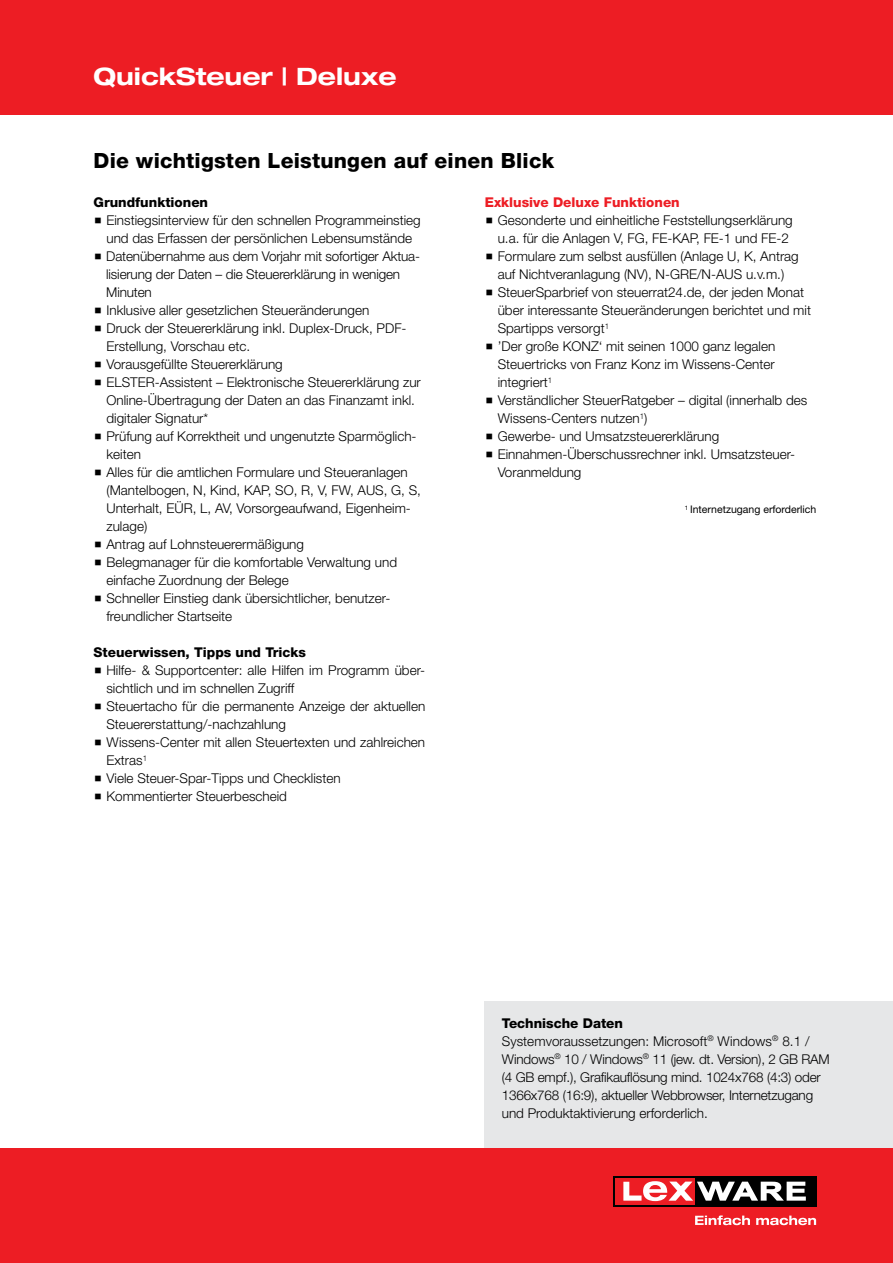
<style>
.page{position:relative;width:893px;height:1263px;background:#fff}
.page>*{position:absolute;margin:0;border:0;box-sizing:border-box;transform-origin:0 0}
.t1{font:700 expanded 24px "Helvetica Neue LT Std";color:#fff}
.t2{font:800 21px "Helvetica Neue LT Std";letter-spacing:.01em;color:#000}
.t3{font:300 13.5px/18px "Helvetica Neue LT Std";color:#000}
.t4{font:800 13.5px "Helvetica Neue LT Std";color:#000}
.t5{font:800 13.5px "Helvetica Neue LT Std";color:#ed1d24}
.t6{font:10.5px "Helvetica Neue LT Std";color:#000}
.s1{font-weight:800}
</style>
<div class="page">
<div style="left:485px;top:1001px;width:408px;height:227px;background:#e6e7e8"></div>
<div style="left:0;top:0;width:893px;height:115px;background:#ed1d24"></div>
<div style="left:0;top:1148px;width:893px;height:115px;background:#ed1d24"></div>
<div style="left:613px;top:1176px;width:203px;height:30px;background:#000"></div>
<div style="left:615px;top:1178px;width:80px;height:26px;background:#ed1d24"></div>
<svg style="left:623px;top:1181px;width:183px;height:20px"></svg>
<svg style="left:695px;top:1215px;width:55px;height:10px"></svg>
<svg style="left:756px;top:1215px;width:60px;height:10px"></svg>
<h1 class="t1" style="left:94px;top:62px;width:304px">QuickSteuer | Deluxe</h1>
<h2 class="t2" style="left:94px;top:148px;width:462px">Die wichtigsten Leistungen auf einen Blick</h2>
<p class="t4" style="left:94px;top:194px;width:116px">Grundfunktionen</p>
<p class="t3" style="left:106px;top:211px;width:316px">Einstiegsinterview für den schnellen Programmeinstieg und das Erfassen der persönlichen Lebensumstände Datenübernahme aus dem Vorjahr mit sofortiger Aktua&shy;lisierung der Daten – die Steuererklärung in wenigen Minuten<br>Inklusive aller gesetzlichen Steueränderungen<br>Druck der Steuererklärung inkl. Duplex-Druck, PDF-Erstellung, Vorschau etc.<br>Vorausgefüllte Steuererklärung<br>ELSTER-Assistent – Elektronische Steuererklärung zur Online-Übertragung der Daten an das Finanzamt inkl. digitaler Signatur*<br>Prüfung auf Korrektheit und ungenutzte Sparmöglich&shy;keiten<br>Alles für die amtlichen Formulare und Steueranlagen (Mantelbogen, N, Kind, KAP, SO, R, V, FW, AUS, G, S, Unterhalt, EÜR, L, AV, Vorsorgeaufwand, Eigenheim&shy;zulage)<br>Antrag auf Lohnsteuerermäßigung<br>Belegmanager für die komfortable Verwaltung und einfache Zuordnung der Belege<br>Schneller Einstieg dank übersichtlicher, benutzer&shy;freundlicher Startseite</p>
<p class="t4" style="left:94px;top:644px;width:214px">Steuerwissen, Tipps und Tricks</p>
<p class="t3" style="left:106px;top:661px;width:320px">Hilfe- &amp; Supportcenter: alle Hilfen im Programm über&shy;sichtlich und im schnellen Zugriff<br>Steuertacho für die permanente Anzeige der aktuellen Steuererstattung/-nachzahlung<br>Wissens-Center mit allen Steuertexten und zahlreichen Extras<sup>1<br></sup>Viele Steuer-Spar-Tipps und Checklisten Kommentierter Steuerbescheid</p>
<p class="t5" style="left:485px;top:195px;width:197px">Exklusive Deluxe Funktionen</p>
<p class="t3" style="left:498px;top:211px;width:315px">Gesonderte und einheitliche Feststellungserklärung u.a. für die Anlagen V, FG, FE-KAP, FE-1 und FE-2<br>Formulare zum selbst ausfüllen (Anlage U, K, Antrag auf Nichtveranlagung (NV), N-GRE/N-AUS u.v.m.)<br>SteuerSparbrief von steuerrat24.de, der jeden Monat über interessante Steueränderungen berichtet und mit Spartipps versorgt<sup>1<br></sup>’Der große KONZ‘ mit seinen 1000 ganz legalen Steuertricks von Franz Konz im Wissens-Center integriert<sup>1<br></sup>Verständlicher SteuerRatgeber – digital (innerhalb des Wissens-Centers nutzen<sup>1</sup>)<br>Gewerbe- und Umsatzsteuererklärung Einnahmen-Überschussrechner inkl. Umsatzsteuer-Voranmeldung</p>
<p class="t6" style="left:685px;top:503px;width:133px"><sup>1</sup> Internetzugang erforderlich</p>
<p class="t3" style="left:502px;top:1013px;width:330px"><span class="s1">Technische Daten<br></span>Systemvoraussetzungen: Microsoft<sup>®</sup> Windows<sup>®</sup> 8.1 / Windows<sup>®</sup> 10 / Windows<sup>®</sup> 11 (jew. dt. Version), 2 GB RAM (4 GB empf.), Grafikauflösung mind. 1024x768 (4:3) oder 1366x768 (16:9), aktueller Webbrowser, Internetzugang und Produktaktivierung erforderlich.</p>
</div>
